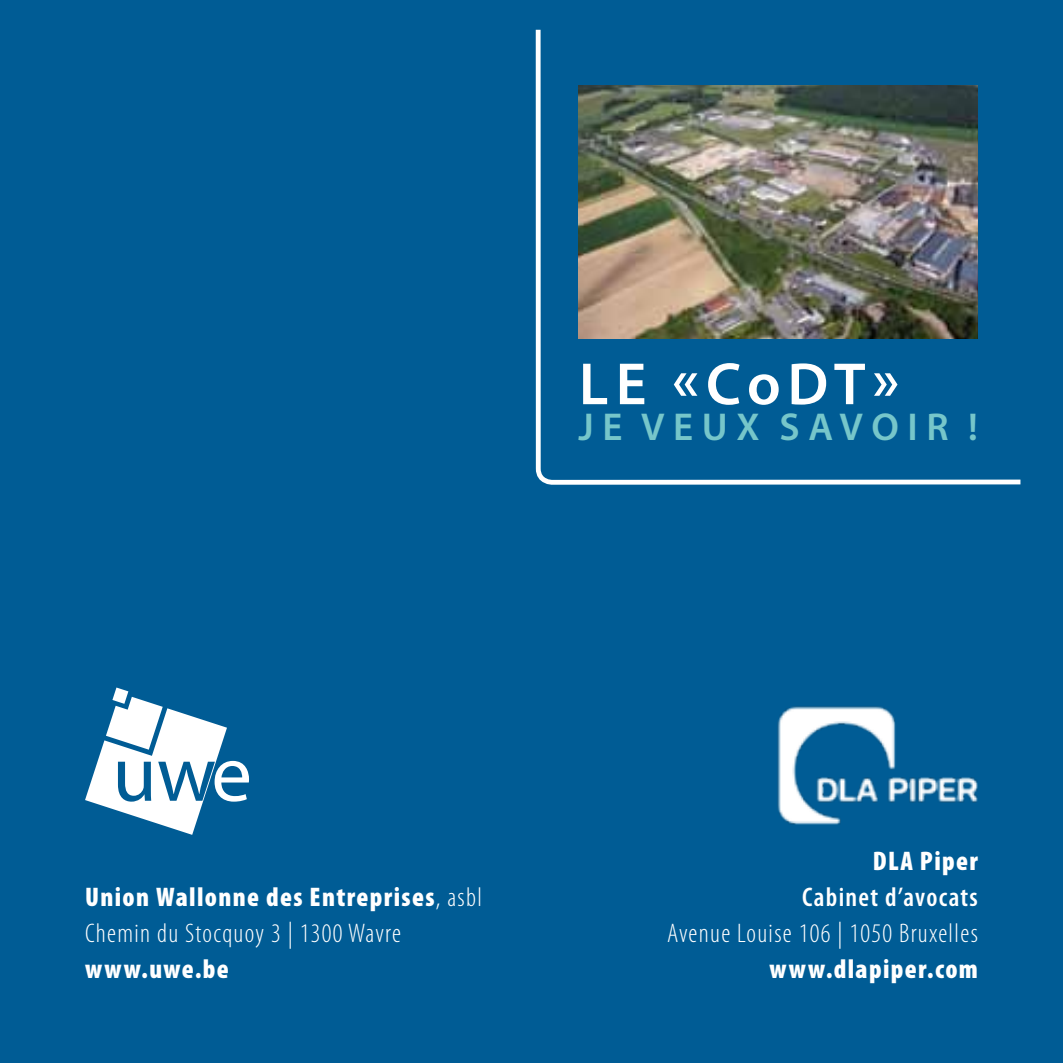
<style>
.page{position:relative;width:1063px;height:1063px;background:#005c95}
.page>*{position:absolute;margin:0;border:0;box-sizing:border-box;transform-origin:0 0}
.t1{font:600 60px "Myriad Pro";color:#fff}
.t2{font:600 39px "Myriad Pro";letter-spacing:.22em;color:#76c6ca}
.t3{font:300 condensed 27px/36px "Myriad Pro";letter-spacing:.05em;color:#fff}
.t4{font:900 condensed 27px "Myriad Pro";letter-spacing:.05em;color:#fff}
.t5{font:600 condensed 27px "Myriad Pro";letter-spacing:.05em;color:#fff}
.s1{font-weight:900}
</style>
<div class="page">
<svg style="left:535px;top:29px;width:486px;height:456px"></svg>
<img style="left:578px;top:85px;width:400px;height:254px">
<img style="left:777px;top:706px;width:201px;height:118px">
<svg style="left:85px;top:688px;width:164px;height:147px"></svg>
<h1 class="t1" style="left:579px;top:346px;width:322px">LE «CODT»</h1>
<h2 class="t2" style="left:579px;top:402px;width:401px">JE VEUX SAVOIR !</h2>
<p class="t3" style="left:85px;top:880px;width:399px"><span class="s1">Union Wallonne des Entreprises</span>, asbl<br>Chemin du Stocquoy 3 | 1300 Wavre</p>
<p class="t4" style="left:85px;top:954px;width:145px">www.uwe.be</p>
<p class="t4" style="left:873px;top:846px;width:107px">DLA Piper</p>
<p class="t5" style="left:802px;top:882px;width:177px">Cabinet d’avocats</p>
<p class="t3" style="left:667px;top:916px;width:312px">Avenue Louise 106 | 1050 Bruxelles</p>
<p class="t4" style="left:769px;top:954px;width:210px">www.dlapiper.com</p>
</div>
